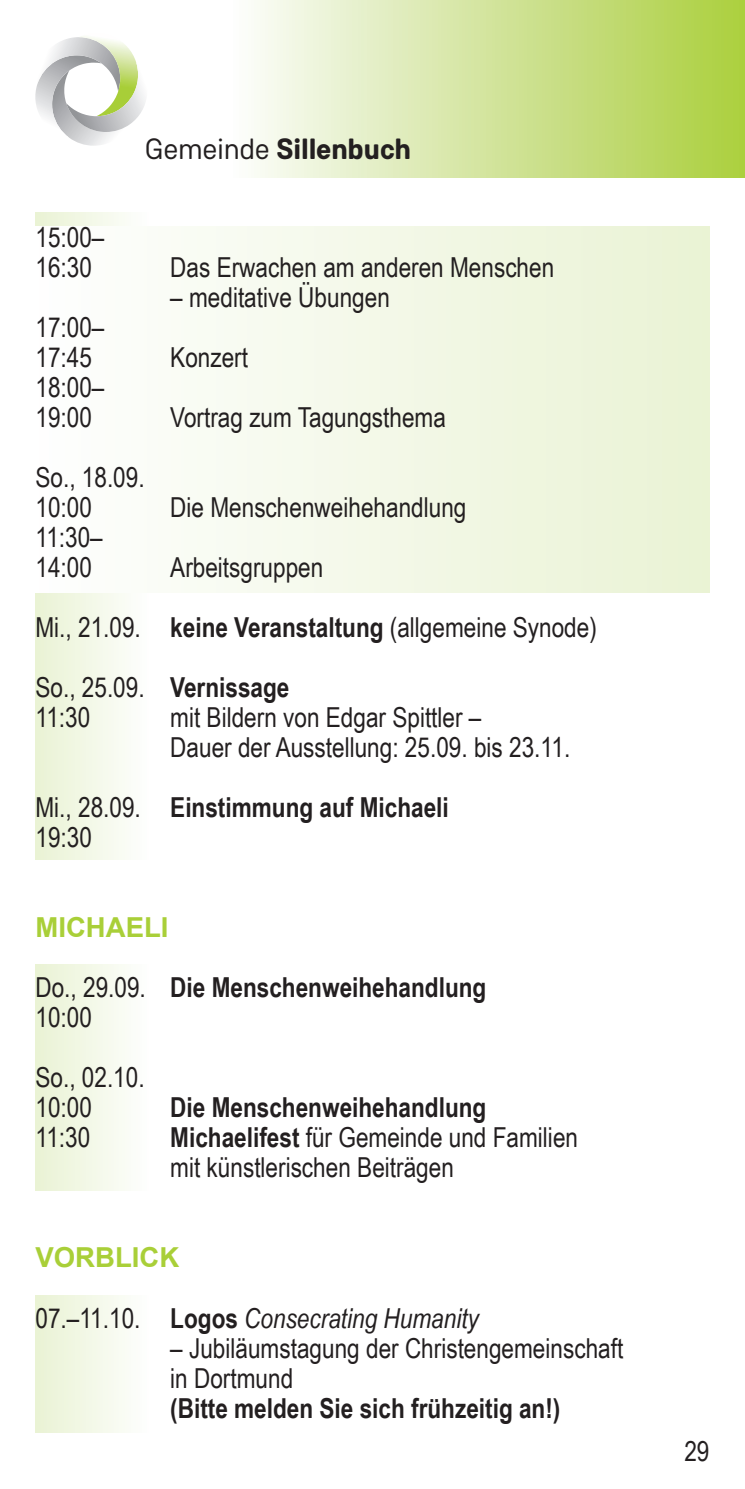
<style>
.page{position:relative;width:745px;height:1489px;background:#fff}
.page>*{position:absolute;margin:0;border:0;box-sizing:border-box;transform-origin:0 0}
.t1{font:700 29.25px "Weissenhof Grotesk";letter-spacing:-.005em;color:#231f20}
.t2{font:27.5px/30px "Arial Narrow";color:#231f20}
.t3{font:700 27.5px/30px "Arial Narrow";color:#231f20}
.t4{font:italic 27.5px "Arial Narrow";color:#231f20}
.t5{font:700 27.5px "Arial";color:#a9cf38}
.s1{font-weight:400}
.s2{font-weight:700}
.s3{font-style:normal}
.s4{font-weight:700;font-style:normal}
</style>
<div class="page">
<svg style="left:254px;top:0;width:490px;height:177px;background:#d1e49a"></svg>
<svg style="left:35px;top:36px;width:110px;height:110px"></svg>
<img style="left:66px;top:103px;width:40px;height:29px">
<img style="left:96px;top:62px;width:42px;height:54px">
<div style="left:35px;top:213px;width:114px;height:1218px;background:linear-gradient(to right,#e9f2d4,#fefefd)"></div>
<div style="left:35px;top:227px;width:674px;height:365px;background:linear-gradient(to right,#fefefe,#eaf2d4)"></div>
<div style="left:35px;top:860px;width:674px;height:104px;background:#fff"></div>
<div style="left:35px;top:1190px;width:674px;height:104px;background:#fff"></div>
<p class="t2" style="left:35px;top:221px;width:70px">15:00–<br>16:30</p>
<p class="t2" style="left:35px;top:311px;width:70px">17:00–<br>17:45</p>
<p class="t2" style="left:35px;top:371px;width:70px">18:00–<br>19:00</p>
<p class="t1" style="left:145px;top:131px;width:267px"><span class="s1">Gemeinde</span> Sillenbuch</p>
<p class="t2" style="left:170px;top:251px;width:385px">Das Erwachen am anderen Menschen</p>
<p class="t2" style="left:170px;top:281px;width:221px">– meditative Übungen</p>
<p class="t2" style="left:170px;top:341px;width:79px">Konzert</p>
<p class="t2" style="left:170px;top:401px;width:277px">Vortrag zum Tagungsthema</p>
<p class="t2" style="left:35px;top:461px;width:111px">So., 18.09.<br>10:00</p>
<p class="t2" style="left:170px;top:491px;width:297px">Die Menschenweihehandlung</p>
<p class="t2" style="left:35px;top:521px;width:69px">11:30–<br>14:00</p>
<p class="t2" style="left:170px;top:551px;width:154px">Arbeitsgruppen</p>
<p class="t2" style="left:35px;top:611px;width:562px">Mi., 21.09. <span class="s2">keine Veranstaltung</span> (allgemeine Synode)</p>
<p class="t2" style="left:35px;top:671px;width:255px">So., 25.09. <span class="s2">Vernissage<br></span>11:30</p>
<p class="t2" style="left:170px;top:701px;width:401px">mit Bildern von Edgar Spittler –<br>Dauer der Ausstellung: 25.09. bis 23.11.</p>
<p class="t3" style="left:35px;top:791px;width:414px"><span class="s1">Mi., 28.09.</span> Einstimmung auf Michaeli<br><span class="s1">19:30</span></p>
<p class="t5" style="left:35px;top:908px;width:134px">MICHAELI</p>
<p class="t3" style="left:35px;top:971px;width:452px"><span class="s1">Do., 29.09.</span> Die Menschenweihehandlung<br><span class="s1">10:00</span></p>
<p class="t2" style="left:35px;top:1061px;width:111px">So., 02.10.<br>10:00</p>
<p class="t3" style="left:170px;top:1091px;width:317px">Die Menschenweihehandlung</p>
<p class="t2" style="left:35px;top:1121px;width:56px">11:30</p>
<p class="t2" style="left:170px;top:1121px;width:409px"><span class="s2">Michaelifest</span> für Gemeinde und Familien mit künstlerischen Beiträgen</p>
<p class="t5" style="left:35px;top:1238px;width:145px">VORBLICK</p>
<p class="t4" style="left:35px;top:1298px;width:444px"><span class="s3">07.–11.10.</span> <span class="s4">Logos</span> Consecrating Humanity</p>
<p class="t2" style="left:170px;top:1331px;width:454px">– Jubiläumstagung der Christengemeinschaft in Dortmund<br><span class="s2">(Bitte melden Sie sich frühzeitig an!)</span></p>
<p class="t2" style="left:684px;top:1434px;width:27px">29</p>
</div>
